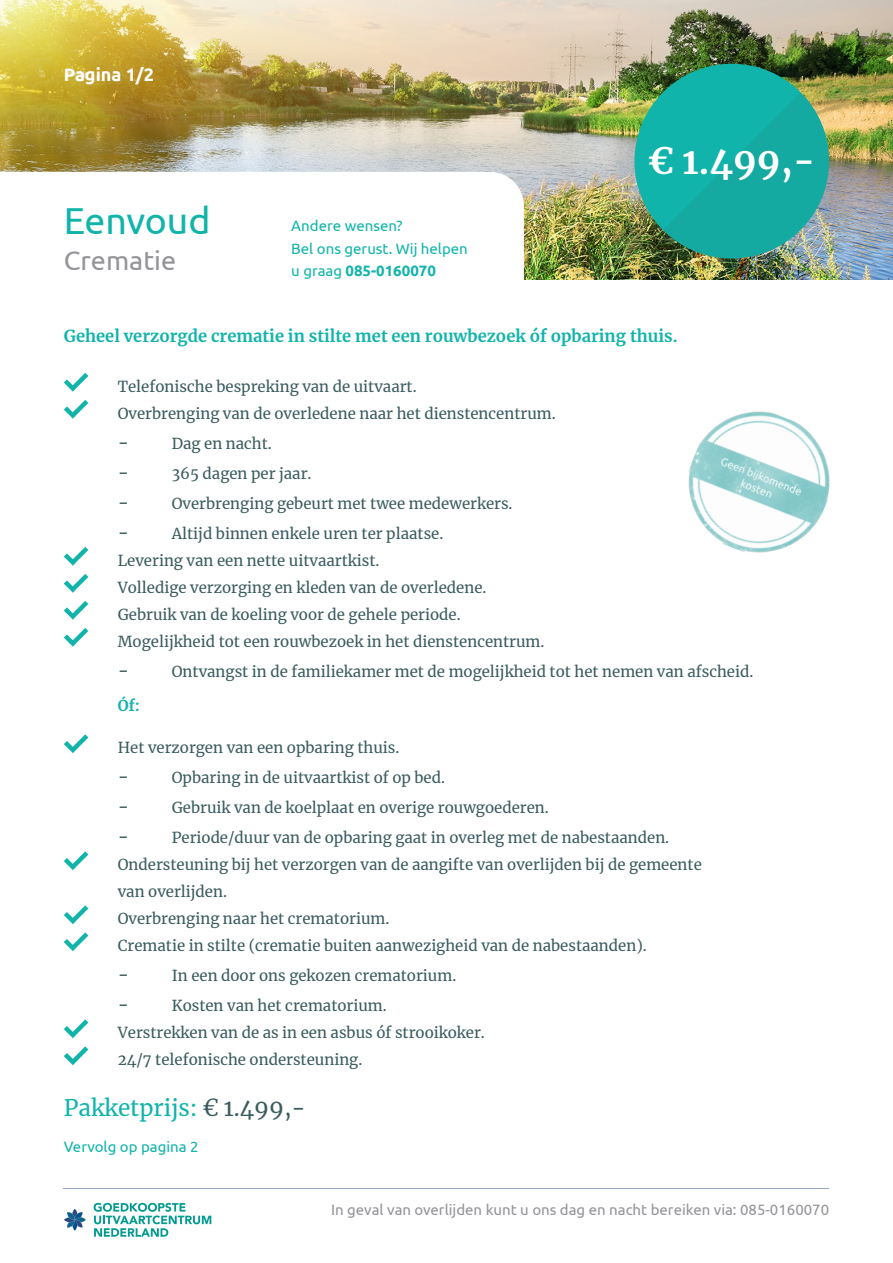
<style>
.page{position:relative;width:893px;height:1263px;background:#fff}
.page>*{position:absolute;margin:0;border:0;box-sizing:border-box;transform-origin:0 0}
.t1{font:37.5px "Ubuntu";letter-spacing:-.005em;color:#11b4aa}
.t2{font:700 36px "Merriweather";color:#fff}
.t3{font:27px "Ubuntu";color:#949499}
.t4{font:22.5px "Merriweather";color:#11b4aa}
.t5{font:700 18px "Ubuntu";color:#fff}
.t6{font:700 16.5px "Merriweather";color:#11b4aa}
.t7{font:15px/27px "Merriweather";color:#3b5c5f}
.t8{font:15px/22.2px "Ubuntu";color:#11b4aa}
.t9{font:15px "Ubuntu";color:#949499}
.t10{font:700 15px "Merriweather";color:#11b4aa}
.s1{font-weight:700}
.s2{font-size:18px;color:#3b5c5e}
.s3{color:#3b5c5e}
</style>
<div class="page">
<img style="left:0;top:0;width:893px;height:280px">
<div style="left:634px;top:64px;width:195px;height:194px;background:#11b4aa;border-radius:50%"></div>
<img style="left:663px;top:92px;width:176px;height:176px">
<svg style="left:64px;top:373px;width:24px;height:19px"></svg>
<svg style="left:64px;top:400px;width:24px;height:19px"></svg>
<svg style="left:64px;top:547px;width:24px;height:19px"></svg>
<svg style="left:64px;top:574px;width:24px;height:19px"></svg>
<svg style="left:64px;top:601px;width:24px;height:19px"></svg>
<svg style="left:64px;top:628px;width:24px;height:19px"></svg>
<svg style="left:64px;top:734px;width:24px;height:19px"></svg>
<svg style="left:64px;top:851px;width:24px;height:19px"></svg>
<svg style="left:64px;top:905px;width:24px;height:19px"></svg>
<svg style="left:64px;top:932px;width:24px;height:19px"></svg>
<svg style="left:64px;top:1019px;width:24px;height:19px"></svg>
<svg style="left:64px;top:1046px;width:24px;height:19px"></svg>
<svg style="left:0;top:172px;width:524px;height:108px"></svg>
<hr style="left:64px;top:1188px;width:765px;height:1px;background:#91aac2">
<img style="left:688px;top:411px;width:142px;height:142px">
<svg style="left:64px;top:1209px;width:22px;height:22px"></svg>
<svg style="left:94px;top:1203px;width:117px;height:34px"></svg>
<p class="t5" style="left:64px;top:64px;width:92px">Pagina 1/2</p>
<h1 class="t1" style="left:64px;top:198px;width:148px">Eenvoud</h1>
<h3 class="t3" style="left:64px;top:244px;width:114px">Crematie</h3>
<p class="t8" style="left:291px;top:215px;width:178px">Andere wensen?<br>Bel ons gerust. Wij helpen u graag <span class="s1">085-0160070</span></p>
<h2 class="t2" style="left:648px;top:136px;width:169px">€ 1.499,-</h2>
<p class="t6" style="left:64px;top:325px;width:615px">Geheel verzorgde crematie in stilte met een rouwbezoek óf opbaring thuis.</p>
<p class="t7" style="left:118px;top:372px;width:439px">Telefonische bespreking van de uitvaart.<br>Overbrenging van de overledene naar het dienstencentrum.</p>
<p class="t7" style="left:118px;top:429px;width:156px"><span class="s2">-</span> Dag en nacht.</p>
<p class="t7" style="left:118px;top:459px;width:195px"><span class="s2">-</span> 365 dagen per jaar.</p>
<p class="t7" style="left:118px;top:489px;width:396px"><span class="s2">-</span> Overbrenging gebeurt met twee medewerkers.</p>
<p class="t7" style="left:118px;top:519px;width:428px"><span class="s2">-</span> Altijd binnen enkele uren ter plaatse.<br>Levering van een nette uitvaartkist.<br>Volledige verzorging en kleden van de overledene.<br>Gebruik van de koeling voor de gehele periode.<br>Mogelijkheid tot een rouwbezoek in het dienstencentrum.</p>
<p class="t7" style="left:118px;top:657px;width:637px"><span class="s2">-</span> Ontvangst in de familiekamer met de mogelijkheid tot het nemen van afscheid.</p>
<p class="t10" style="left:118px;top:695px;width:24px">Óf:</p>
<p class="t7" style="left:118px;top:734px;width:283px">Het verzorgen van een opbaring thuis.</p>
<p class="t7" style="left:118px;top:764px;width:329px"><span class="s2">-</span> Opbaring in de uitvaartkist of op bed.</p>
<p class="t7" style="left:118px;top:794px;width:432px"><span class="s2">-</span> Gebruik van de koelplaat en overige rouwgoederen.</p>
<p class="t7" style="left:118px;top:824px;width:585px"><span class="s2">-</span> Periode/duur van de opbaring gaat in overleg met de nabestaanden.<br>Ondersteuning bij het verzorgen van de aangifte van overlijden bij de gemeente van overlijden.<br>Overbrenging naar het crematorium.<br>Crematie in stilte (crematie buiten aanwezigheid van de nabestaanden).</p>
<p class="t7" style="left:118px;top:962px;width:340px"><span class="s2">-</span> In een door ons gekozen crematorium.</p>
<p class="t7" style="left:118px;top:992px;width:369px"><span class="s2">-</span> Kosten van het crematorium.<br>Verstrekken van de as in een asbus óf strooikoker.<br>24/7 telefonische ondersteuning.</p>
<h3 class="t4" style="left:64px;top:1092px;width:243px">Pakketprijs: <span class="s3">€ 1.499,-</span></h3>
<p class="t8" style="left:64px;top:1135px;width:136px">Vervolg op pagina 2</p>
<p class="t9" style="left:331px;top:1201px;width:500px">In geval van overlijden kunt u ons dag en nacht bereiken via: 085-0160070</p>
</div>
